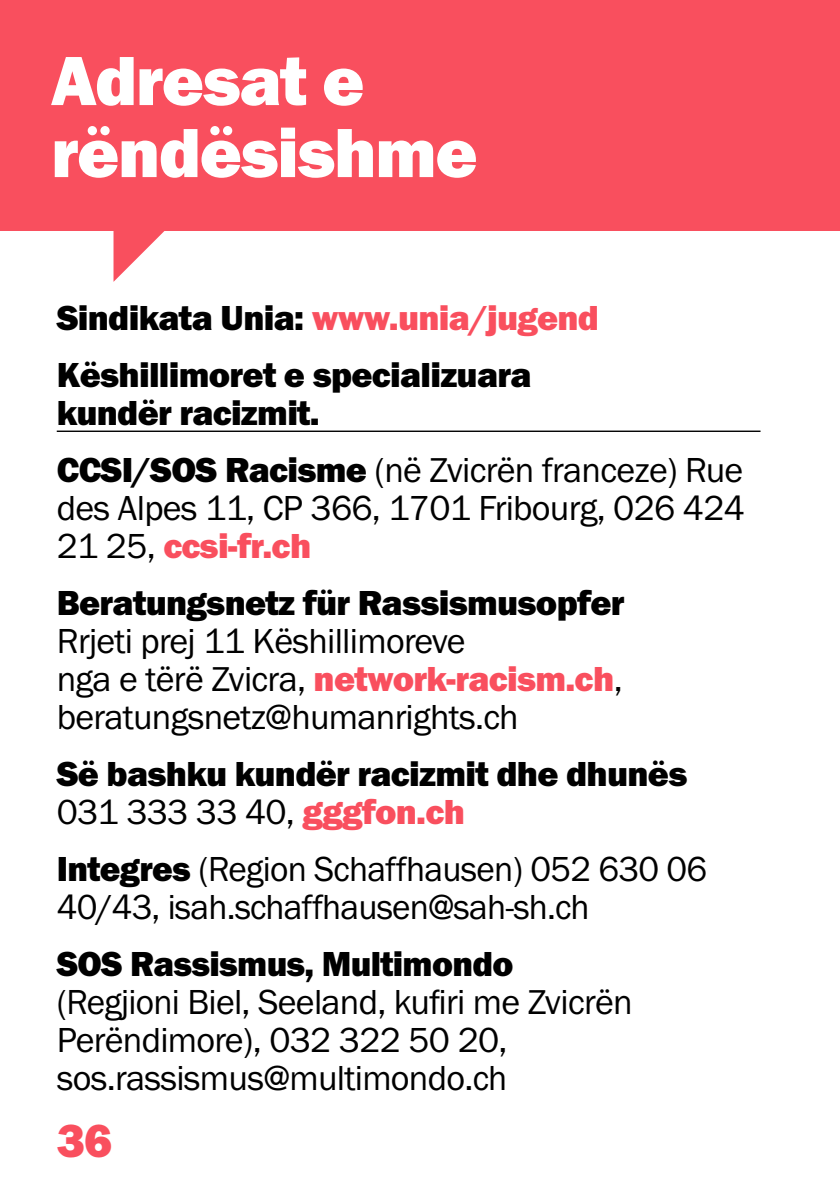
<style>
.page{position:relative;width:840px;height:1191px;background:#fff}
.page>*{position:absolute;margin:0;border:0;box-sizing:border-box;transform-origin:0 0}
.t1{font:72px/72px "Franklin Got URWT Hea";letter-spacing:-.02em;color:#fff}
.t2{font:48px "Franklin Got URWT Hea";color:#f94f5e}
.t3{font:36px/38px "Franklin Got URWT Boo";letter-spacing:-.02em;color:#000}
.t4{font:36px/56.8px "Franklin Got URWT Hea";letter-spacing:-.02em;color:#000}
.t5{font:36px "Franklin Got URWT Hea";letter-spacing:-.02em;color:#f94f5e}
.s1{color:#f94f5e}
.s2{font-family:"Franklin Got URWT Hea"}
.s3{font-family:"Franklin Got URWT Boo"}
.s4{font-family:"Franklin Got URWT Boo";color:#000}
.s5{font-family:"Franklin Got URWT Hea";color:#f94f5e}
</style>
<div class="page">
<div style="left:0;top:0;width:839px;height:230px;background:#f94f5e"></div>
<svg style="left:113px;top:230px;width:64px;height:52px"></svg>
<hr style="left:57px;top:430px;width:703px;height:2px;background:#000">
<h1 class="t1" style="left:51px;top:45px;width:428px">Adresat e rëndësishme</h1>
<p class="t4" style="left:57px;top:289px;width:543px">Sindikata Unia: <span class="s1">www.unia/jugend<br></span>Këshillimoret e specializuara</p>
<p class="t4" style="left:57px;top:384px;width:264px">kundër racizmit.</p>
<p class="t3" style="left:57px;top:451px;width:689px"><span class="s2">CCSI/SOS Racisme</span> (në Zvicrën franceze) Rue des Alpes 11, CP 366, 1701 Fribourg, 026 424</p>
<p class="t4" style="left:57px;top:517px;width:569px"><span class="s3">21 25,</span> <span class="s1">ccsi-fr.ch<br></span>Beratungsnetz für Rassismusopfer</p>
<p class="t3" style="left:57px;top:622px;width:410px">Rrjeti prej 11 Këshillimoreve</p>
<p class="t5" style="left:57px;top:658px;width:567px"><span class="s4">nga e tërë Zvicra,</span> network-racism.ch<span class="s4">,</span></p>
<p class="t3" style="left:57px;top:698px;width:463px">beratungsnetz@humanrights.ch</p>
<p class="t4" style="left:57px;top:745px;width:631px">Së bashku kundër racizmit dhe dhunës</p>
<p class="t3" style="left:57px;top:784px;width:651px;line-height:56.8px">031 333 33 40, <span class="s5">gggfon.ch<br></span><span class="s2">Integres</span> (Region Schaffhausen) 052 630 06</p>
<p class="t3" style="left:57px;top:888px;width:534px">40/43, isah.schaffhausen@sah-sh.ch</p>
<p class="t4" style="left:57px;top:935px;width:458px">SOS Rassismus, Multimondo</p>
<p class="t3" style="left:57px;top:983px;width:577px">(Regjioni Biel, Seeland, kufiri me Zvicrën<br>Perëndimore), 032 322 50 20, sos.rassismus@multimondo.ch</p>
<h2 class="t2" style="left:57px;top:1112px;width:57px">36</h2>
</div>
